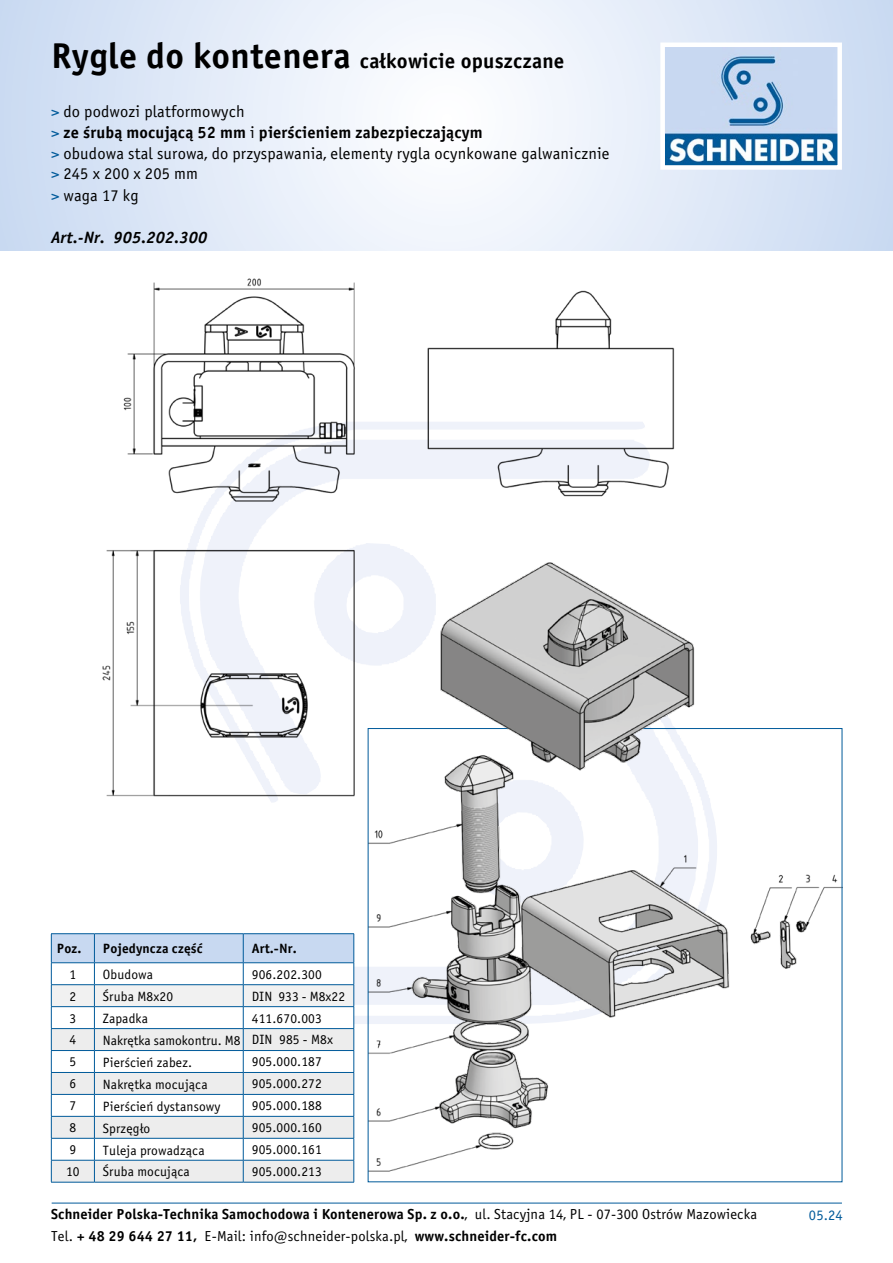
<style>
.page{position:relative;width:893px;height:1263px;background:#fff}
.page>*{position:absolute;margin:0;border:0;box-sizing:border-box;transform-origin:0 0}
.t1{font:21px "Officina Sans Bold ITC";letter-spacing:.01em;color:#000}
.t2{font:16.5px/21px "Officina Sans Book ITC";letter-spacing:.01em;color:#000}
.t3{font:16.5px "Officina Sans Bold ITC";letter-spacing:.01em;color:#000}
.t4{font:italic 16.5px "Officina Sans Bold ITC";letter-spacing:.01em;color:#000}
.t5{font:14.55px "Officina Sans Bold ITC";letter-spacing:.01em;color:#000}
.t6{font:14.55px "Officina Sans Book ITC";letter-spacing:.01em;color:#000}
.t7{font:14.55px "Officina Sans Book ITC";color:#005a9a}
.t8{font:13.5px "Officina Sans Book ITC";letter-spacing:.01em;color:#000}
.t9{font:13.5px "Officina Sans Bold ITC";letter-spacing:.01em;color:#000}
.s1{font-size:36px}
.s2{color:#005a9a}
.s3{font-family:"Officina Sans Book ITC";color:#005a9a}
.s4{font-family:"Officina Sans Book ITC"}
.s5{font-family:"Officina Sans Bold ITC"}
</style>
<div class="page">
<svg style="left:0;top:0;width:893px;height:251px"></svg>
<img style="left:665px;top:48px;width:172px;height:117px">
<div style="left:660px;top:43px;width:182px;height:127px;border:4px solid #fff"></div>
<hr style="left:52px;top:1203px;width:790px;height:1px;background:#005a9a">
<hr style="left:51px;top:933px;width:43px;height:1px;background:#005a9a">
<hr style="left:51px;top:1182px;width:43px;height:1px;background:#005a9a">
<hr style="left:94px;top:933px;width:149px;height:1px;background:#005a9a">
<hr style="left:94px;top:1182px;width:149px;height:1px;background:#005a9a">
<hr style="left:243px;top:933px;width:111px;height:1px;background:#005a9a">
<svg style="left:51px;top:934px;width:303px;height:248px"></svg>
<hr style="left:243px;top:1182px;width:111px;height:1px;background:#005a9a">
<img style="left:370px;top:822px;width:470px;height:350px">
<img style="left:102px;top:278px;width:622px;height:544px">
<h1 class="t1" style="left:51px;top:48px;width:515px"><span class="s1">Rygle do kontenera</span> całkowicie opuszczane</h1>
<p class="t2" style="left:51px;top:101px;width:195px"><span class="s2">&gt;</span> do podwozi platformowych</p>
<p class="t3" style="left:51px;top:122px;width:433px"><span class="s3">&gt;</span> ze śrubą mocującą 52 mm <span class="s4">i</span> pierścieniem zabezpieczającym</p>
<p class="t2" style="left:51px;top:143px;width:560px"><span class="s2">&gt;</span> obudowa stal surowa, do przyspawania, elementy rygla ocynkowane galwanicznie <span class="s2">&gt;</span> 245 x 200 x 205 mm<br><span class="s2">&gt;</span> waga 17 kg</p>
<p class="t4" style="left:51px;top:227px;width:158px">Art.-Nr. 905.202.300</p>
<p class="t9" style="left:57px;top:940px;width:26px">Poz.</p>
<p class="t9" style="left:103px;top:940px;width:101px">Pojedyncza część</p>
<p class="t9" style="left:252px;top:940px;width:46px">Art.-Nr.</p>
<p class="t8" style="left:70px;top:966px;width:8px">1</p>
<p class="t8" style="left:103px;top:967px;width:52px">Obudowa</p>
<p class="t8" style="left:252px;top:966px;width:72px">906.202.300</p>
<p class="t8" style="left:70px;top:988px;width:8px">2</p>
<p class="t8" style="left:103px;top:989px;width:72px">Śruba M8x20</p>
<p class="t8" style="left:252px;top:988px;width:95px">DIN 933 - M8x22</p>
<p class="t8" style="left:70px;top:1010px;width:8px">3</p>
<p class="t8" style="left:103px;top:1011px;width:47px">Zapadka</p>
<p class="t8" style="left:252px;top:1010px;width:72px">411.670.003</p>
<p class="t8" style="left:70px;top:1032px;width:8px">4</p>
<p class="t8" style="left:103px;top:1033px;width:232px">Nakrętka samokontru. M8 DIN 985 - M8x</p>
<p class="t8" style="left:70px;top:1054px;width:8px">5</p>
<p class="t8" style="left:103px;top:1055px;width:91px">Pierścień zabez.</p>
<p class="t8" style="left:252px;top:1054px;width:72px">905.000.187</p>
<p class="t8" style="left:70px;top:1076px;width:8px">6</p>
<p class="t8" style="left:103px;top:1077px;width:106px">Nakrętka mocująca</p>
<p class="t8" style="left:252px;top:1076px;width:72px">905.000.272</p>
<p class="t8" style="left:70px;top:1098px;width:8px">7</p>
<p class="t8" style="left:103px;top:1099px;width:119px">Pierścień dystansowy</p>
<p class="t8" style="left:252px;top:1098px;width:72px">905.000.188</p>
<p class="t8" style="left:70px;top:1120px;width:8px">8</p>
<p class="t8" style="left:103px;top:1121px;width:49px">Sprzęgło</p>
<p class="t8" style="left:252px;top:1120px;width:72px">905.000.160</p>
<p class="t8" style="left:70px;top:1142px;width:8px">9</p>
<p class="t8" style="left:103px;top:1143px;width:103px">Tuleja prowadząca</p>
<p class="t8" style="left:252px;top:1142px;width:72px">905.000.161</p>
<p class="t8" style="left:66px;top:1164px;width:15px">10</p>
<p class="t8" style="left:103px;top:1164px;width:88px">Śruba mocująca</p>
<p class="t8" style="left:252px;top:1164px;width:72px">905.000.213</p>
<p class="t5" style="left:51px;top:1205px;width:708px">Schneider Polska-Technika Samochodowa i Kontenerowa Sp. z o.o.<span class="s4">, ul. Stacyjna 14, PL - 07-300 Ostrów Mazowiecka</span></p>
<p class="t7" style="left:809px;top:1206px;width:35px">05.24</p>
<p class="t6" style="left:51px;top:1227px;width:508px">Tel. <span class="s5">+ 48 29 644 27 11,</span> E-Mail: info@schneider-polska.pl, <span class="s5">www.schneider-fc.com</span></p>
</div>
